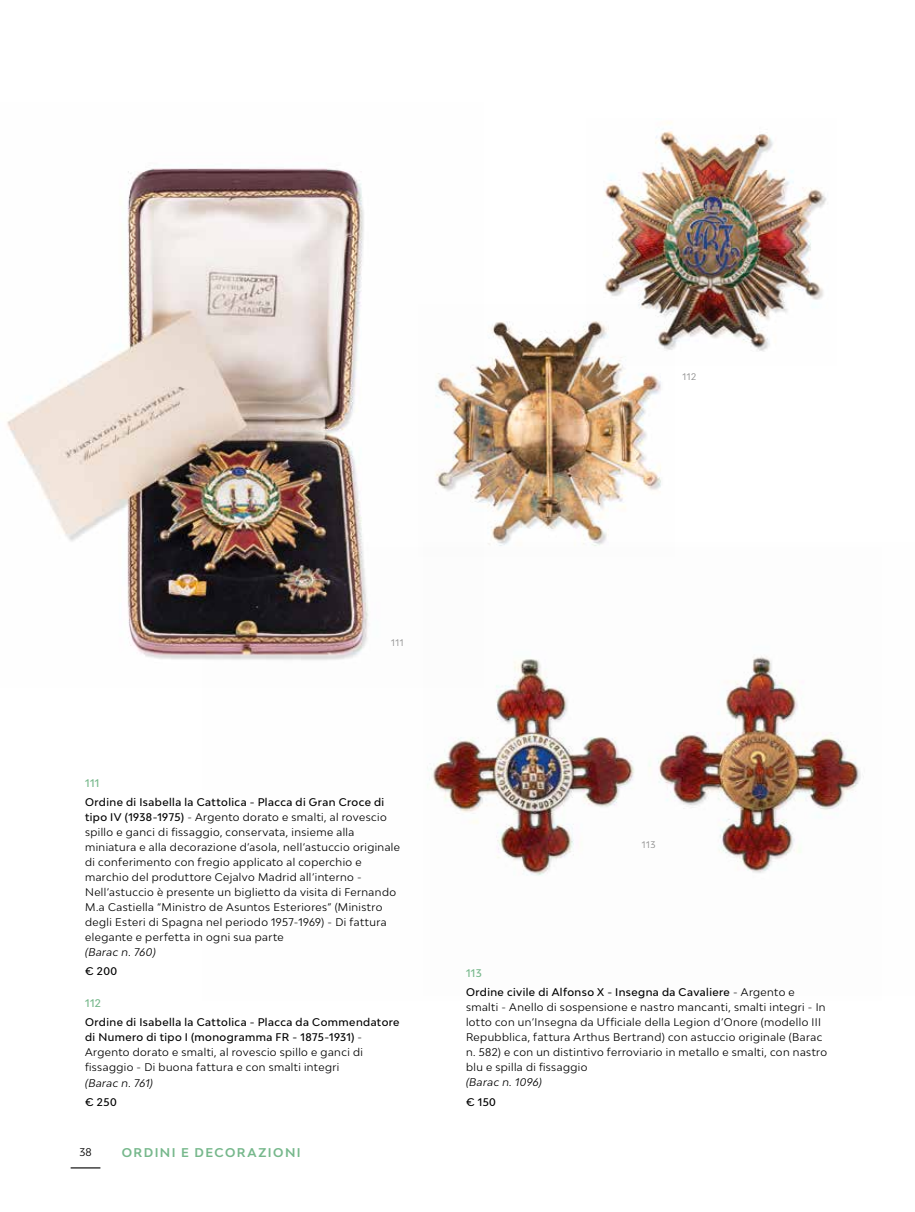
<style>
.page{position:relative;width:915px;height:1212px;background:#fff}
.page>*{position:absolute;margin:0;border:0;box-sizing:border-box;transform-origin:0 0}
.t1{font:700 12px "Bw Modelica";letter-spacing:.12em;color:#77b88c}
.t2{font:10.5px/15px "Bw Modelica";letter-spacing:.04em;color:#000}
.t3{font:500 10.5px/15px "Bw Modelica";letter-spacing:.04em;color:#000}
.t4{font:italic 10.5px "Bw Modelica";letter-spacing:.04em;color:#000}
.t5{font:500 10.5px "Bw Modelica";letter-spacing:.04em;color:#77b88c}
.t6{font:9px "Bw Modelica";letter-spacing:.075em;color:#878787}
.s1{font-weight:500}
.s2{font-weight:400}
.s3{color:#77b88c}
</style>
<div class="page">
<img style="left:7px;top:168px;width:357px;height:492px">
<img style="left:603px;top:122px;width:224px;height:230px">
<img style="left:435px;top:304px;width:239px;height:239px">
<img style="left:202px;top:547px;width:166px;height:113px">
<img style="left:429px;top:543px;width:432px;height:333px">
<svg style="left:71px;top:1167px;width:29px;height:1px"></svg>
<p class="t6" style="left:682px;top:371px;width:15px">112</p>
<p class="t6" style="left:391px;top:636px;width:14px">111</p>
<p class="t5" style="left:85px;top:776px;width:16px">111</p>
<p class="t2" style="left:85px;top:794px;width:316px"><span class="s1">Ordine di Isabella la Cattolica - Placca di Gran Croce di tipo IV (1938-1975)</span> - Argento dorato e smalti, al rovescio spillo e ganci di fissaggio, conservata, insieme alla miniatura e alla decorazione d’asola, nell’astuccio originale di conferimento con fregio applicato al coperchio e marchio del produttore Cejalvo Madrid all’interno - Nell’astuccio è presente un biglietto da visita di Fernando M.a Castiella “Ministro de Asuntos Esteriores” (Ministro degli Esteri di Spagna nel periodo 1957-1969) - Di fattura elegante e perfetta in ogni sua parte</p>
<p class="t4" style="left:85px;top:945px;width:72px">(Barac n. 760)</p>
<p class="t3" style="left:85px;top:963px;width:34px">€ 200</p>
<p class="t5" style="left:85px;top:996px;width:17px">112</p>
<p class="t3" style="left:85px;top:1015px;width:316px">Ordine di Isabella la Cattolica - Placca da Commendatore di Numero di tipo I (monogramma FR - 1875-1931) <span class="s2">- Argento dorato e smalti, al rovescio spillo e ganci di fissaggio - Di buona fattura e con smalti integri</span></p>
<p class="t4" style="left:85px;top:1076px;width:69px">(Barac n. 761)</p>
<p class="t3" style="left:85px;top:1094px;width:33px">€ 250</p>
<p class="t2" style="left:79px;top:1145px;width:14px">38</p>
<p class="t1" style="left:122px;top:1144px;width:180px">ORDINI E DECORAZIONI</p>
<p class="t6" style="left:641px;top:838px;width:15px">113</p>
<p class="t3" style="left:466px;top:963px;width:330px;line-height:19.2px"><span class="s3">113<br></span>Ordine civile di Alfonso X - Insegna da Cavaliere <span class="s2">- Argento e</span></p>
<p class="t2" style="left:466px;top:1000px;width:362px">smalti - Anello di sospensione e nastro mancanti, smalti integri - In lotto con un’Insegna da Ufficiale della Legion d’Onore (modello III Repubblica, fattura Arthus Bertrand) con astuccio originale (Barac n. 582) e con un distintivo ferroviario in metallo e smalti, con nastro blu e spilla di fissaggio</p>
<p class="t4" style="left:466px;top:1076px;width:77px">(Barac n. 1096)</p>
<p class="t3" style="left:466px;top:1094px;width:31px">€ 150</p>
</div>
